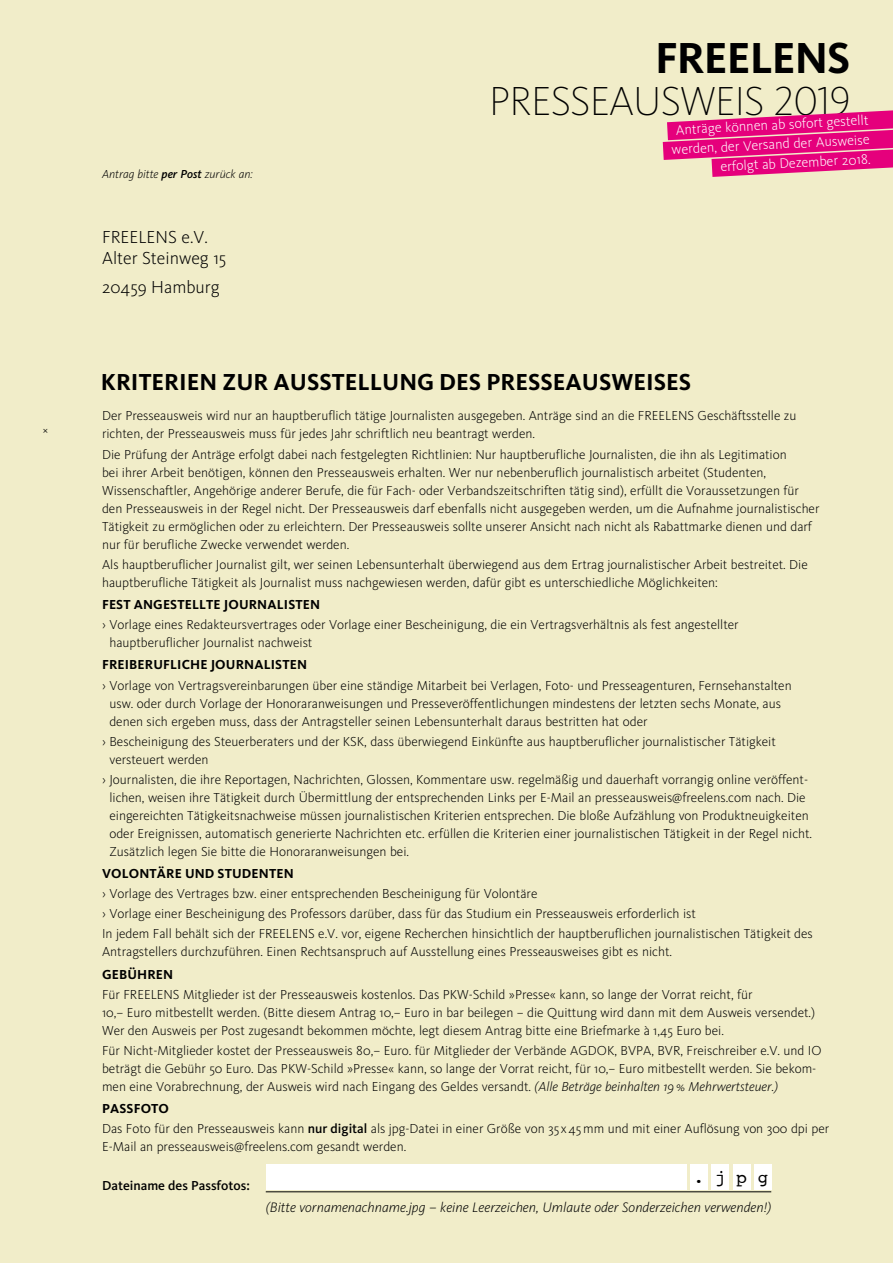
<style>
.page{position:relative;width:893px;height:1263px;background:#f1edc9}
.page>*{position:absolute;margin:0;border:0;box-sizing:border-box;transform-origin:0 0}
.t1{font:700 45px "Kievit";letter-spacing:-.02em;color:#000}
.t2{font:200 42px "Kievit";letter-spacing:-.02em;color:#000}
.t3{font:700 24px "Kievit";color:#000}
.t4{font:300 18px/21px "Kievit";color:#000}
.t5{font:18px "Courier";color:#000}
.t6{font:300 14.25px/19.5px "Kievit";color:#fff;text-align:right}
.t7{font:italic 300 14.25px "Kievit";color:#000}
.t8{font:300 13.5px/18px "Kievit";color:#000}
.t9{font:700 13.5px "Kievit";letter-spacing:.01em;color:#000}
.t10{font:500 13.5px "Kievit";color:#000}
.t11{font:italic 300 12px "Kievit";color:#000}
.t12{font:300 12px "Kievit";color:#000}
.s1{font-weight:500}
.s2{font-family:"Kievit Extra Light SC";font-weight:400}
.s3{font-style:italic}
.s4{font-weight:700}
</style>
<div class="page">
<div style="left:266px;top:1164px;width:420px;height:25px;background:#fff"></div>
<hr style="left:266px;top:1191px;width:505px;height:1px;background:#000">
<div style="left:690px;top:1164px;width:17px;height:25px;background:#fff"></div>
<div style="left:712px;top:1164px;width:17px;height:25px;background:#fff"></div>
<div style="left:733px;top:1164px;width:17px;height:25px;background:#fff"></div>
<div style="left:754px;top:1164px;width:17px;height:25px;background:#fff"></div>
<svg style="left:662px;top:110px;width:231px;height:67px"></svg>
<p class="t12" style="left:43px;top:423px;width:8px">×</p>
<p class="t11" style="left:102px;top:166px;width:152px">Antrag bitte <span class="s1">per Post</span> zurück an:</p>
<h3 class="t4" style="left:102px;top:226px;width:126px">FREELENS e.V.<br>Alter Steinweg 15</h3>
<h3 class="t4" style="left:102px;top:277px;width:119px">20459 Hamburg</h3>
<h1 class="t1" style="left:655px;top:31px;width:197px">FREELENS</h1>
<h2 class="t2" style="left:489px;top:76px;width:363px">PRESSEAUSWEIS <span class="s2">2019</span></h2>
<p class="t6" style="left:670px;top:120px;width:200px;rotate:-3deg">Anträge können ab sofort gestellt werden, der Versand der Ausweise erfolgt ab Dezember 2018.</p>
<h3 class="t3" style="left:101px;top:367px;width:592px">KRITERIEN ZUR AUSSTELLUNG DES PRESSEAUSWEISES</h3>
<p class="t8" style="left:102px;top:407px;width:696px">Der Presseausweis wird nur an hauptberuflich tätige Journalisten ausgegeben. Anträge sind an die FREELENS Geschäftsstelle zu richten, der Presseausweis muss für jedes Jahr schriftlich neu beantragt werden.</p>
<p class="t8" style="left:102px;top:445px;width:719px">Die Prüfung der Anträge erfolgt dabei nach festgelegten Richtlinien: Nur hauptberufliche Journalisten, die ihn als Legitimation<br>bei ihrer Arbeit benötigen, können den Presseausweis erhalten. Wer nur nebenberuflich journalistisch arbeitet (Studenten, Wissenschaftler, Angehörige anderer Berufe, die für Fach- oder Verbandszeitschriften tätig sind), erfüllt die Voraussetzungen für den Presseausweis in der Regel nicht. Der Presseausweis darf ebenfalls nicht ausgegeben werden, um die Aufnahme journalistischer Tätigkeit zu ermöglichen oder zu erleichtern. Der Presseausweis sollte unserer Ansicht nach nicht als Rabattmarke dienen und darf nur für berufliche Zwecke verwendet werden.</p>
<p class="t8" style="left:102px;top:555px;width:707px">Als hauptberuflicher Journalist gilt, wer seinen Lebensunterhalt überwiegend aus dem Ertrag journalistischer Arbeit bestreitet. Die hauptberufliche Tätigkeit als Journalist muss nachgewiesen werden, dafür gibt es unterschiedliche Möglichkeiten:</p>
<p class="t9" style="left:102px;top:596px;width:220px">FEST ANGESTELLTE JOURNALISTEN</p>
<p class="t8" style="left:109px;top:615px;width:631px;text-indent:-7px">› Vorlage eines Redakteursvertrages oder Vorlage einer Bescheinigung, die ein Vertragsverhältnis als fest angestellter hauptberuflicher Journalist nachweist</p>
<p class="t9" style="left:102px;top:657px;width:206px">FREIBERUFLICHE JOURNALISTEN</p>
<p class="t8" style="left:109px;top:676px;width:684px;text-indent:-7px">› Vorlage von Vertragsvereinbarungen über eine ständige Mitarbeit bei Verlagen, Foto- und Presseagenturen, Fernsehanstalten usw. oder durch Vorlage der Honoraranweisungen und Presseveröffentlichungen mindestens der letzten sechs Monate, aus denen sich ergeben muss, dass der Antragsteller seinen Lebensunterhalt daraus bestritten hat oder</p>
<p class="t8" style="left:109px;top:732px;width:668px;text-indent:-7px">› Bescheinigung des Steuerberaters und der KSK, dass überwiegend Einkünfte aus hauptberuflicher journalistischer Tätigkeit versteuert werden</p>
<p class="t8" style="left:109px;top:770px;width:704px;text-indent:-7px">› Journalisten, die ihre Reportagen, Nachrichten, Glossen, Kommentare usw. regelmäßig und dauerhaft vorrangig online veröffent&shy;lichen, weisen ihre Tätigkeit durch Übermittlung der entsprechenden Links per E-Mail an presseausweis@freelens.com nach. Die eingereichten Tätigkeitsnachweise müssen journalistischen Kriterien entsprechen. Die bloße Aufzählung von Produktneuigkeiten oder Ereignissen, automatisch generierte Nachrichten etc. erfüllen die Kriterien einer journalistischen Tätigkeit in der Regel nicht.<br>Zusätzlich legen Sie bitte die Honoraranweisungen bei.</p>
<p class="t9" style="left:102px;top:865px;width:193px">VOLONTÄRE UND STUDENTEN</p>
<p class="t8" style="left:102px;top:883px;width:712px;line-height:20.1px">› Vorlage des Vertrages bzw. einer entsprechenden Bescheinigung für Volontäre<br>› Vorlage einer Bescheinigung des Professors darüber, dass für das Studium ein Presseausweis erforderlich ist<br>In jedem Fall behält sich der FREELENS e.V. vor, eigene Recherchen hinsichtlich der hauptberuflichen journalistischen Tätigkeit des</p>
<p class="t8" style="left:102px;top:943px;width:571px">Antragstellers durchzuführen. Einen Rechtsanspruch auf Ausstellung eines Presseausweises gibt es nicht.</p>
<p class="t9" style="left:102px;top:966px;width:73px">GEBÜHREN</p>
<p class="t8" style="left:102px;top:985px;width:715px">Für FREELENS Mitglieder ist der Presseausweis kostenlos. Das PKW-Schild »Presse« kann, so lange der Vorrat reicht, für<br>10,– Euro mitbestellt werden. (Bitte diesem Antrag 10,– Euro in bar beilegen – die Quittung wird dann mit dem Ausweis versendet.)<br>Wer den Ausweis per Post zugesandt bekommen möchte, legt diesem Antrag bitte eine Briefmarke à 1,45 Euro bei.</p>
<p class="t8" style="left:102px;top:1041px;width:721px">Für Nicht-Mitglieder kostet der Presseausweis 80,– Euro. für Mitglieder der Verbände AGDOK, BVPA, BVR, Freischreiber e.V. und IO beträgt die Gebühr 50 Euro. Das PKW-Schild »Presse« kann, so lange der Vorrat reicht, für 10,– Euro mitbestellt werden. Sie bekom&shy;men eine Vorabrechnung, der Ausweis wird nach Eingang des Geldes versandt. <span class="s3">(Alle Beträge beinhalten 19% Mehrwertsteuer.)</span></p>
<p class="t8" style="left:102px;top:1098px;width:729px;line-height:20.1px"><span class="s4">PASSFOTO<br></span>Das Foto für den Presseausweis kann <span class="s1">nur digital</span> als jpg-Datei in einer Größe von 35 x45mm und mit einer Auflösung von 300 dpi per</p>
<p class="t8" style="left:102px;top:1137px;width:306px">E-Mail an presseausweis@freelens.com gesandt werden.</p>
<p class="t10" style="left:102px;top:1177px;width:149px">Dateiname des Passfotos:</p>
<h3 class="t5" style="left:694px;top:1164px;width:76px">.jpg</h3>
<p class="t7" style="left:266px;top:1199px;width:507px">(Bitte vornamenachname.jpg – keine Leerzeichen, Umlaute oder Sonderzeichen verwenden!)</p>
</div>
